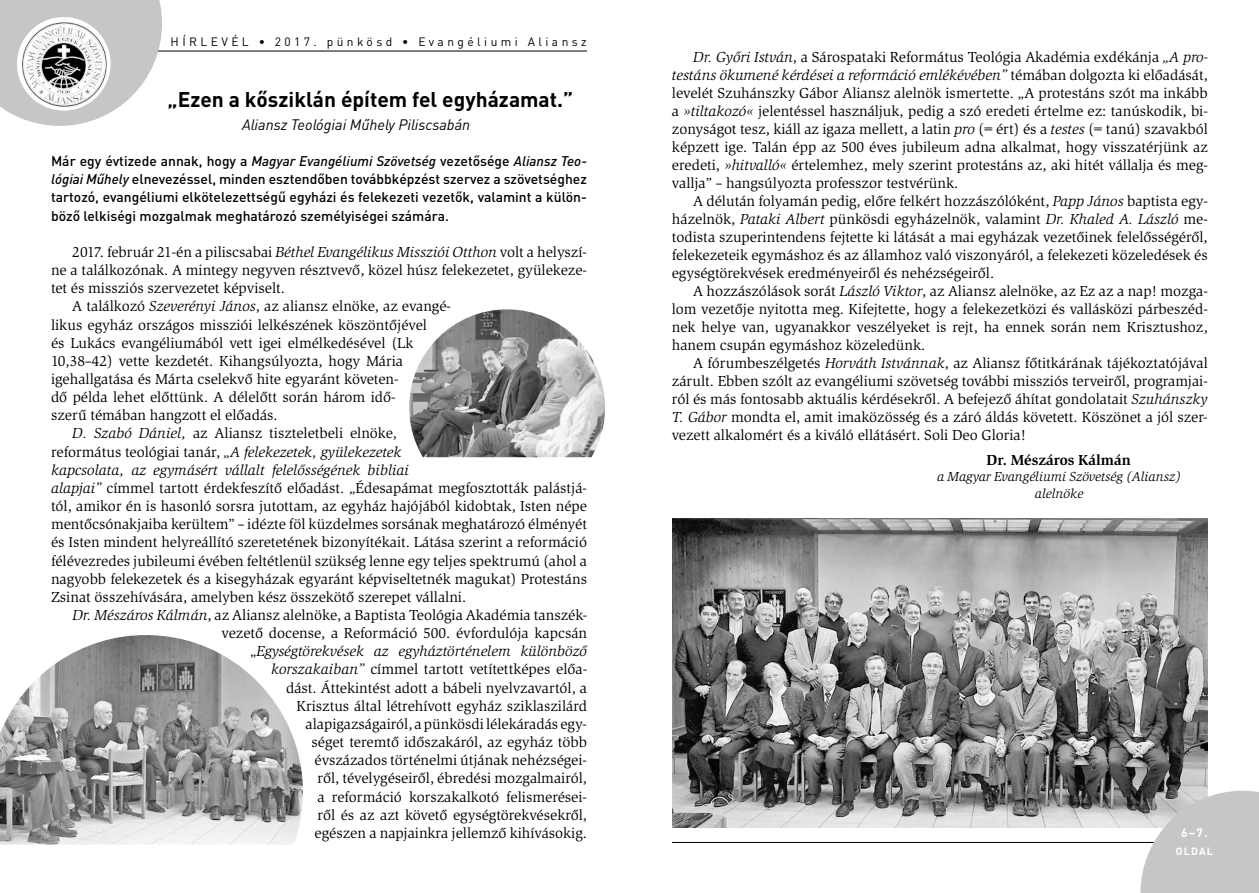
<style>
.page{position:relative;width:1259px;height:893px;background:#fff}
.page>*{position:absolute;margin:0;border:0;box-sizing:border-box;transform-origin:0 0}
.t1{font:700 21px "DIN Pro";color:#000}
.t2{font:15px/18px "Slimbach Itc TEE";color:#000;text-align:justify}
.t3{font:italic 15px "Slimbach Itc TEE";color:#000}
.t4{font:italic 15px "DIN Pro";color:#000}
.t5{font:700 15px "Slimbach Itc TEE";color:#000}
.t6{font:500 13.8px/18.1px "DIN Pro";color:#000;text-align:justify}
.t7{font:italic 13.5px/16.5px "Slimbach Itc TEE";color:#000;text-align:center}
.t8{font:12px "DIN Pro";letter-spacing:.285em;color:#000}
.t9{font:700 12px "DIN Pro";color:#fff}
.t10{font:700 10.5px "DIN Pro";letter-spacing:.11em;color:#fff}
.s1{font-style:italic}
.s2{font-style:normal}
</style>
<div class="page">
<hr style="left:120px;top:51px;width:467px;height:1px;background:#000">
<svg style="left:0;top:0;width:162px;height:126px"></svg>
<div style="left:17px;top:17px;width:94px;height:94px;background:#fff;border-radius:50%"></div>
<img style="left:22px;top:22px;width:85px;height:85px">
<hr style="left:672px;top:842px;width:551px;height:1px;background:#000">
<img style="left:672px;top:518px;width:536px;height:309px">
<svg style="left:1140px;top:791px;width:119px;height:102px;background:#c3c4c6"></svg>
<img style="left:409px;top:309px;width:196px;height:148px">
<img style="left:0;top:635px;width:303px;height:210px">
<p class="t8" style="left:171px;top:33px;width:418px">HÍRLEVÉL • 2017. pünkösd • Evangéliumi Aliansz</p>
<h1 class="t1" style="left:167px;top:86px;width:407px">„Ezen a kősziklán építem fel egyházamat.”</h1>
<p class="t4" style="left:242px;top:113px;width:230px">Aliansz Teológiai Műhely Piliscsabán</p>
<p class="t6" style="left:51px;top:152px;width:537px">Már egy évtizede annak, hogy a <span class="s1">Magyar Evangéliumi Szövetség</span> vezetősége <span class="s1">Aliansz Teo&shy;lógiai Műhely</span> elnevezéssel, minden esztendőben továbbképzést szervez a szövetséghez tartozó, evangéliumi elkötelezettségű egyházi és felekezeti vezetők, valamint a külön&shy;böző lelkiségi mozgalmak meghatározó személyiségei számára.</p>
<p class="t2" style="left:72px;top:243px;width:516px">2017. február 21-én a piliscsabai <span class="s1">Béthel Evangélikus Missziói Otthon</span> volt a helyszí-</p>
<p class="t2" style="left:51px;top:261px;width:537px">ne a találkozónak. A mintegy negyven résztvevő, közel húsz felekezetet, gyülekeze-</p>
<p class="t2" style="left:51px;top:279px;width:235px">tet és missziós szervezetet képviselt.</p>
<p class="t2" style="left:72px;top:297px;width:380px">A találkozó <span class="s1">Szeverényi János</span>, az aliansz elnöke, az evangé-</p>
<p class="t2" style="left:51px;top:316px;width:377px">likus egyház országos missziói lelkészének köszöntőjével</p>
<p class="t2" style="left:51px;top:334px;width:364px">és Lukács evangéliumából vett igei elmélkedésével (Lk</p>
<p class="t2" style="left:51px;top:352px;width:353px">10,38–42) vette kezdetét. Kihangsúlyozta, hogy Mária</p>
<p class="t2" style="left:51px;top:370px;width:349px">igehallgatása és Márta cselekvő hite egyaránt követen-</p>
<p class="t2" style="left:51px;top:388px;width:346px">dő példa lehet előttünk. A délelőtt során három idő-</p>
<p class="t2" style="left:51px;top:406px;width:228px">szerű témában hangzott el előadás.</p>
<p class="t2" style="left:72px;top:425px;width:326px"><span class="s1">D. Szabó Dániel,</span> az Aliansz tiszteletbeli elnöke,</p>
<p class="t3" style="left:51px;top:443px;width:352px"><span class="s2">református teológiai tanár,</span> „A felekezetek, gyülekezetek</p>
<p class="t3" style="left:51px;top:461px;width:359px">kapcsolata, az egymásért vállalt felelősségének bibliai</p>
<p class="t2" style="left:51px;top:479px;width:537px"><span class="s1">alapjai”</span> címmel tartott érdekfeszítő előadást. „Édesapámat megfosztották palástjá-</p>
<p class="t2" style="left:51px;top:497px;width:537px">tól, amikor én is hasonló sorsra jutottam, az egyház hajójából kidobtak, Isten népe</p>
<p class="t2" style="left:51px;top:515px;width:537px">mentőcsónakjaiba kerültem” – idézte föl küzdelmes sorsának meghatározó élményét</p>
<p class="t2" style="left:51px;top:533px;width:537px">és Isten mindent helyreállító szeretetének bizonyítékait. Látása szerint a reformáció</p>
<p class="t2" style="left:51px;top:552px;width:537px">félévezredes jubileumi évében feltétlenül szükség lenne egy teljes spektrumú (ahol a</p>
<p class="t2" style="left:51px;top:570px;width:537px">nagyobb felekezetek és a kisegyházak egyaránt képviseltetnék magukat) Protestáns</p>
<p class="t2" style="left:51px;top:588px;width:416px">Zsinat összehívására, amelyben kész összekötő szerepet vállalni.</p>
<p class="t2" style="left:72px;top:606px;width:516px"><span class="s1">Dr. Mészáros Kálmán</span>, az Aliansz alelnöke, a Baptista Teológia Akadémia tanszék-</p>
<p class="t2" style="left:222px;top:624px;width:367px">vezető docense, a Reformáció 500. évfordulója kapcsán</p>
<p class="t3" style="left:250px;top:643px;width:338px"><span class="s2">„</span>Egységtörekvések az egyháztörténelem különböző</p>
<p class="t2" style="left:271px;top:660px;width:316px"><span class="s1">korszakaiban”</span> címmel tartott vetítettképes előa-</p>
<p class="t2" style="left:286px;top:679px;width:302px">dást. Áttekintést adott a bábeli nyelvzavartól, a</p>
<p class="t2" style="left:296px;top:697px;width:292px">Krisztus által létrehívott egyház sziklaszilárd</p>
<p class="t2" style="left:305px;top:715px;width:283px">alapigazságairól, a pünkösdi lélekáradás egy-</p>
<p class="t2" style="left:312px;top:733px;width:277px">séget teremtő időszakáról, az egyház több</p>
<p class="t2" style="left:314px;top:751px;width:274px">évszázados történelmi útjának nehézségei-</p>
<p class="t2" style="left:317px;top:769px;width:271px">ről, tévelygéseiről, ébredési mozgalmairól,</p>
<p class="t2" style="left:317px;top:788px;width:271px">a reformáció korszakalkotó felismerései-</p>
<p class="t2" style="left:318px;top:806px;width:271px">ről és az azt követő egységtörekvésekről,</p>
<p class="t2" style="left:315px;top:824px;width:274px">egészen a napjainkra jellemző kihívásokig.</p>
<p class="t2" style="left:672px;top:48px;width:537px;text-indent:21px"><span class="s1">Dr. Győri István</span>, a Sárospataki Református Teológia Akadémia exdékánja <span class="s1">„A pro&shy;testáns ökumené kérdései a reformáció emlékévében”</span> témában dolgozta ki előadását, levelét Szuhánszky Gábor Aliansz alelnök ismertette. „A protestáns szót ma inkább a <span class="s1">»tiltakozó«</span> jelentéssel használjuk, pedig a szó eredeti értelme ez: tanúskodik, bi&shy;zonyságot tesz, kiáll az igaza mellett, a latin <span class="s1">pro</span> (= ért) és a <span class="s1">testes</span> (= tanú) szavakból képzett ige. Talán épp az 500 éves jubileum adna alkalmat, hogy visszatérjünk az eredeti, <span class="s1">»hitvalló«</span> értelemhez, mely szerint protestáns az, aki hitét vállalja és meg&shy;vallja” – hangsúlyozta professzor testvérünk.</p>
<p class="t2" style="left:672px;top:192px;width:537px;text-indent:21px">A délután folyamán pedig, előre felkért hozzászólóként, <span class="s1">Papp János</span> baptista egy&shy;házelnök, <span class="s1">Pataki Albert</span> pünkösdi egyházelnök, valamint <span class="s1">Dr. Khaled A. László</span> me&shy;todista szuperintendens fejtette ki látását a mai egyházak vezetőinek felelősségéről, felekezeteik egymáshoz és az államhoz való viszonyáról, a felekezeti közeledések és egységtörekvések eredményeiről és nehézségeiről.</p>
<p class="t2" style="left:672px;top:282px;width:537px;text-indent:21px">A hozzászólások sorát <span class="s1">László Viktor</span>, az Aliansz alelnöke, az Ez az a nap! mozga&shy;lom vezetője nyitotta meg. Kifejtette, hogy a felekezetközi és vallásközi párbeszéd&shy;nek helye van, ugyanakkor veszélyeket is rejt, ha ennek során nem Krisztushoz, hanem csupán egymáshoz közeledünk.</p>
<p class="t2" style="left:672px;top:354px;width:537px;text-indent:21px">A fórumbeszélgetés <span class="s1">Horváth Istvánnak</span>, az Aliansz főtitkárának tájékoztatójával zárult. Ebben szólt az evangéliumi szövetség további missziós terveiről, programjai&shy;ról és más fontosabb aktuális kérdésekről. A befejező áhítat gondolatait <span class="s1">Szuhánszky T. Gábor</span> mondta el, amit imaközösség és a záró áldás követett. Köszönet a jól szer&shy;vezett alkalomért és a kiváló ellátásért. Soli Deo Gloria!</p>
<p class="t5" style="left:986px;top:451px;width:146px">Dr. Mészáros Kálmán</p>
<p class="t7" style="left:937px;top:469px;width:246px">a Magyar Evangéliumi Szövetség (Aliansz) alelnöke</p>
<p class="t9" style="left:1181px;top:825px;width:28px">6–7.</p>
<p class="t10" style="left:1176px;top:844px;width:38px">oldal</p>
</div>
